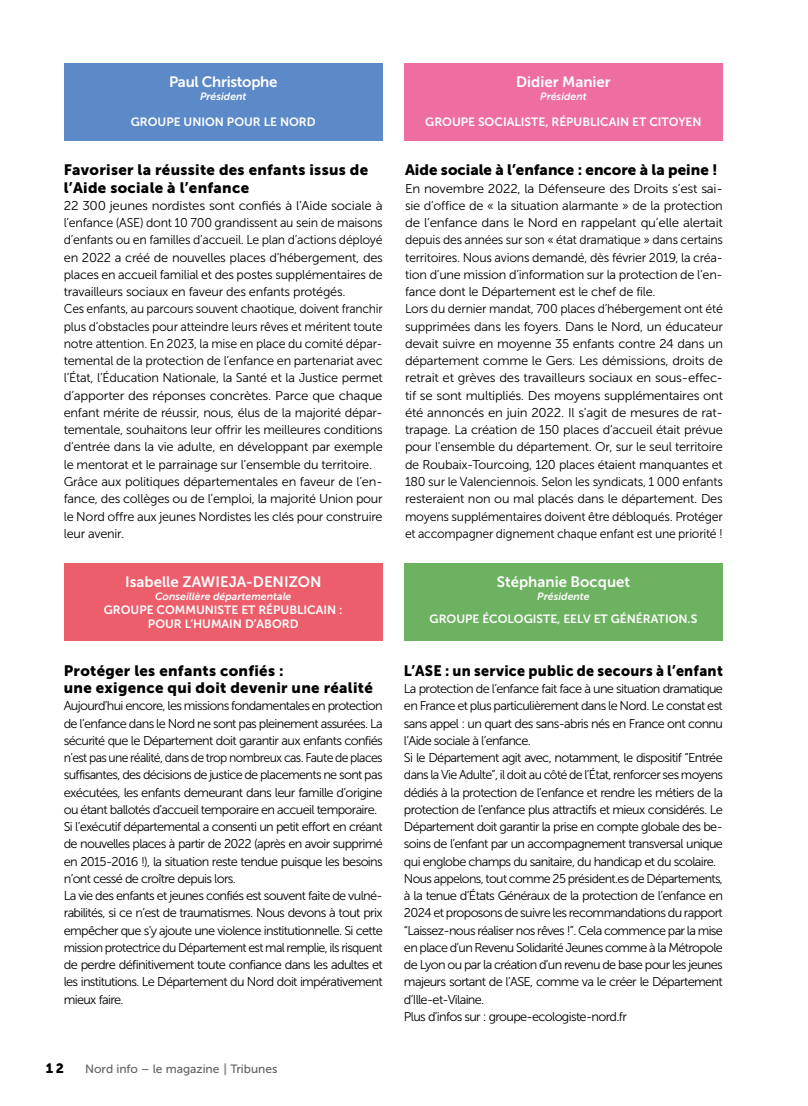
<style>
.page{position:relative;width:808px;height:1106px;background:#fff}
.page>*{position:absolute;margin:0;border:0;box-sizing:border-box;transform-origin:0 0}
.t1{font:15px/17.2px "Museo Sans 900";letter-spacing:.02em;color:#000}
.t2{font:15px "Museo Sans 700";color:#fff}
.t3{font:15px "Museo Sans 900";letter-spacing:.02em;color:#000;scale:.95 1}
.t4{font:15px "Museo Sans 900";color:#000}
.t5{font:15px "Museo Sans 700";letter-spacing:-.02em;color:#fff}
.t6{font:13.5px "Museo Sans 900";color:#000}
.t7{font:12.75px/17.2px "Museo Sans 300";letter-spacing:-.025em;color:#000;scale:1.04 1}
.t8{font:12.75px/17.2px "Museo Sans 300";letter-spacing:-.05em;color:#000}
.t9{font:12px/14.4px "Museo Sans 700";color:#fff;text-align:center}
.t10{font:12px "Museo Sans 500";color:#646160}
.t11{font:italic 10.5px "Museo Sans 700";color:#fff}
.s1{font-family:"Museo Sans 900";color:#9a9897}
</style>
<div class="page">
<div style="left:64px;top:64px;width:319px;height:77px;background:#5c8ac9"></div>
<div style="left:64px;top:563px;width:319px;height:77px;background:#ed5e6c"></div>
<div style="left:404px;top:64px;width:319px;height:77px;background:#ee6ea2"></div>
<div style="left:404px;top:563px;width:319px;height:77px;background:#6cb260"></div>
<p class="t5" style="left:169px;top:74px;width:110px">Paul Christophe</p>
<p class="t11" style="left:200px;top:90px;width:48px">Président</p>
<p class="t9" style="left:131px;top:115px;width:186px">GROUPE UNION POUR LE NORD</p>
<p class="t2" style="left:516px;top:74px;width:96px">Didier Manier</p>
<p class="t11" style="left:540px;top:90px;width:48px">Président</p>
<p class="t9" style="left:425px;top:115px;width:278px">GROUPE SOCIALISTE, RÉPUBLICAIN ET CITOYEN</p>
<p class="t1" style="left:64px;top:161px;width:306px">Favoriser la réussite des enfants issus de l’Aide sociale à l’enfance</p>
<p class="t7" style="left:64px;top:197px;width:308px">22 300 jeunes nordistes sont confiés à l’Aide sociale à l’enfance (ASE) dont 10 700 grandissent au sein de maisons d’enfants ou en familles d’accueil. Le plan d’actions déployé en 2022 a créé de nouvelles places d’hébergement, des places en accueil familial et des postes supplémentaires de travailleurs sociaux en faveur des enfants protégés.<br>Ces enfants, au parcours souvent chaotique, doivent franchir plus d’obstacles pour atteindre leurs rêves et méritent toute notre attention. En 2023, la mise en place du comité dépar&shy;temental de la protection de l’enfance en partenariat avec l’État, l’Éducation Nationale, la Santé et la Justice permet d’apporter des réponses concrètes. Parce que chaque enfant mérite de réussir, nous, élus de la majorité dépar&shy;tementale, souhaitons leur offrir les meilleures conditions d’entrée dans la vie adulte, en développant par exemple le mentorat et le parrainage sur l’ensemble du territoire.<br>Grâce aux politiques départementales en faveur de l’en&shy;fance, des collèges ou de l’emploi, la majorité Union pour le Nord offre aux jeunes Nordistes les clés pour construire leur avenir.</p>
<p class="t4" style="left:405px;top:162px;width:314px">Aide sociale à l’enfance : encore à la peine !</p>
<p class="t7" style="left:405px;top:180px;width:307px">En novembre 2022, la Défenseure des Droits s’est sai&shy;sie d’office de « la situation alarmante » de la protection de l’enfance dans le Nord en rappelant qu’elle alertait depuis des années sur son « état dramatique » dans certains territoires. Nous avions demandé, dès février 2019, la créa&shy;tion d’une mission d’information sur la protection de l’en&shy;fance dont le Département est le chef de file.<br>Lors du dernier mandat, 700 places d’hébergement ont été supprimées dans les foyers. Dans le Nord, un éducateur devait suivre en moyenne 35 enfants contre 24 dans un département comme le Gers. Les démissions, droits de retrait et grèves des travailleurs sociaux en sous-effec&shy;tif se sont multipliés. Des moyens supplémentaires ont été annoncés en juin 2022. Il s’agit de mesures de rat&shy;trapage. La création de 150 places d’accueil était prévue pour l’ensemble du département. Or, sur le seul territoire de Roubaix-Tourcoing, 120 places étaient manquantes et 180 sur le Valenciennois. Selon les syndicats, 1 000 enfants resteraient non ou mal placés dans le département. Des moyens supplémentaires doivent être débloqués. Protéger et accompagner dignement chaque enfant est une priorité !</p>
<p class="t2" style="left:125px;top:573px;width:198px">Isabelle ZAWIEJA-DENIZON</p>
<p class="t11" style="left:155px;top:590px;width:138px">Conseillère départementale</p>
<p class="t9" style="left:104px;top:602px;width:240px">GROUPE COMMUNISTE ET RÉPUBLICAIN :<br>POUR L’HUMAIN D’ABORD</p>
<p class="t2" style="left:497px;top:573px;width:135px">Stéphanie Bocquet</p>
<p class="t11" style="left:537px;top:590px;width:54px">Présidente</p>
<p class="t9" style="left:430px;top:611px;width:269px">GROUPE ÉCOLOGISTE, EELV ET GÉNÉRATION.S</p>
<p class="t1" style="left:64px;top:662px;width:311px">Protéger les enfants confiés :<br>une exigence qui doit devenir une réalité</p>
<p class="t8" style="left:64px;top:697px;width:321px">Aujourd’hui encore, les missions fondamentales en protection de l’enfance dans le Nord ne sont pas pleinement assurées. La sécurité que le Département doit garantir aux enfants confiés n’est pas une réalité, dans de trop nombreux cas. Faute de places suffisantes, des décisions de justice de placements ne sont pas exécutées, les enfants demeurant dans leur famille d’origine ou étant ballotés d’accueil temporaire en accueil temporaire.<br>Si l’exécutif départemental a consenti un petit effort en créant de nouvelles places à partir de 2022 (après en avoir supprimé en 2015-2016 !), la situation reste tendue puisque les besoins n’ont cessé de croître depuis lors.<br>La vie des enfants et jeunes confiés est souvent faite de vulné&shy;rabilités, si ce n’est de traumatismes. Nous devons à tout prix empêcher que s’y ajoute une violence institutionnelle. Si cette mission protectrice du Département est mal remplie, ils risquent de perdre définitivement toute confiance dans les adultes et les institutions. Le Département du Nord doit impérativement mieux faire.</p>
<p class="t3" style="left:404px;top:662px;width:337px">L’ASE : un service public de secours à l’enfant</p>
<p class="t8" style="left:404px;top:680px;width:321px">La protection de l’enfance fait face à une situation dramatique en France et plus particulièrement dans le Nord. Le constat est sans appel : un quart des sans-abris nés en France ont connu l’Aide sociale à l’enfance.<br>Si le Département agit avec, notamment, le dispositif “Entrée dans la Vie Adulte”, il doit au côté de l’État, renforcer ses moyens dédiés à la protection de l’enfance et rendre les métiers de la protection de l’enfance plus attractifs et mieux considérés. Le Département doit garantir la prise en compte globale des be&shy;soins de l’enfant par un accompagnement transversal unique qui englobe champs du sanitaire, du handicap et du scolaire.<br>Nous appelons, tout comme 25 président.es de Départements, à la tenue d’États Généraux de la protection de l’enfance en 2024 et proposons de suivre les recommandations du rapport “Laissez-nous réaliser nos rêves !”. Cela commence par la mise en place d’un Revenu Solidarité Jeunes comme à la Métropole de Lyon ou par la création d’un revenu de base pour les jeunes majeurs sortant de l’ASE, comme va le créer le Département d’Ille-et-Vilaine.<br>Plus d’infos sur : groupe-ecologiste-nord.fr</p>
<p class="t6" style="left:46px;top:1060px;width:20px">12</p>
<p class="t10" style="left:85px;top:1062px;width:194px">Nord info – le magazine <span class="s1">|</span> Tribunes</p>
</div>
